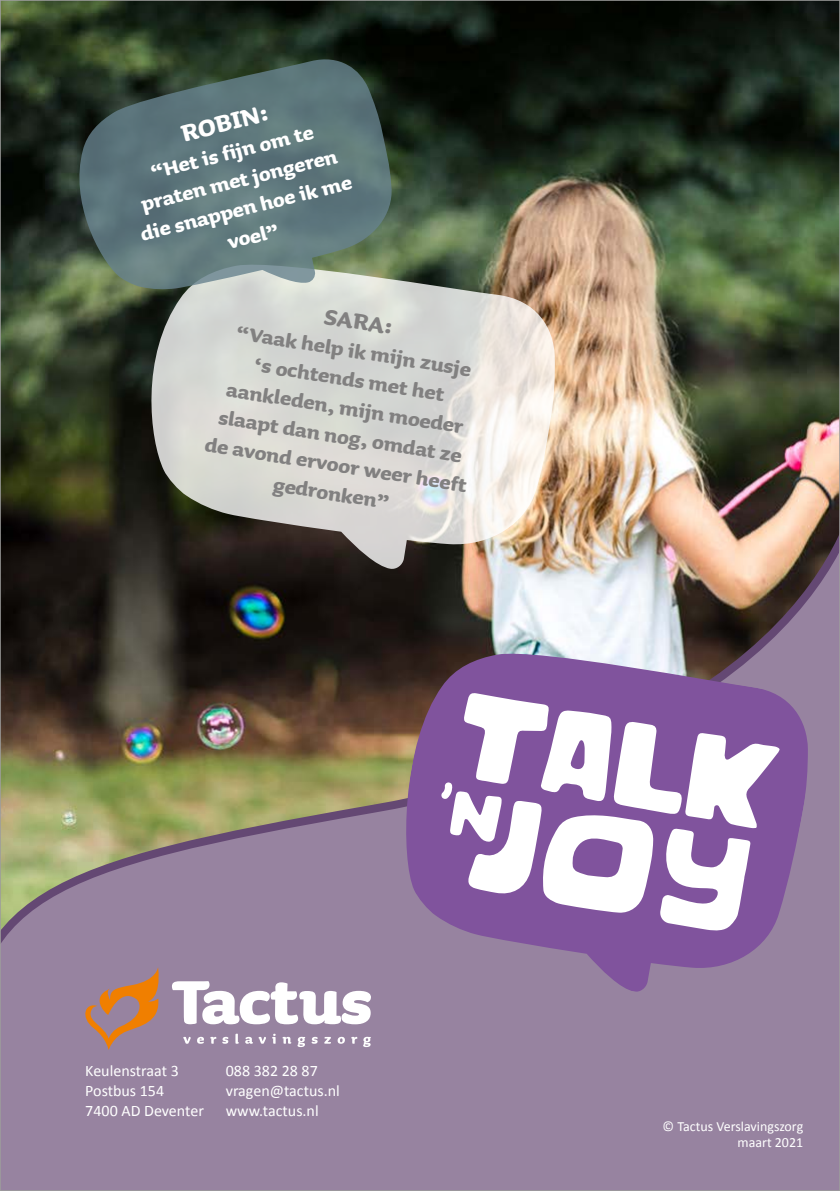
<style>
.page{position:relative;width:840px;height:1191px;background:#fff}
.page>*{position:absolute;margin:0;border:0;box-sizing:border-box;transform-origin:0 0}
.t1{font:700 30px "Sauna";color:#fff}
.t2{font:700 28px "Sauna";color:#818080}
.t3{font:700 24px/28.8px "Sauna";color:#818080;text-align:center}
.t4{font:700 24px/28.8px "Sauna";color:#fff;text-align:center}
.t5{font:16px/20px "Calibri";color:#fff}
.t6{font:14px/16px "Calibri";color:#fff;text-align:right}
</style>
<div class="page">
<img style="left:2px;top:2px;width:835px;height:469px">
<img style="left:2px;top:471px;width:835px;height:718px">
<svg style="left:172px;top:981px;width:199px;height:43px"></svg>
<svg style="left:183px;top:1036px;width:7px;height:7px"></svg>
<svg style="left:197px;top:1036px;width:7px;height:7px"></svg>
<svg style="left:210px;top:1036px;width:6px;height:7px"></svg>
<svg style="left:222px;top:1036px;width:6px;height:7px"></svg>
<svg style="left:235px;top:1033px;width:4px;height:10px"></svg>
<svg style="left:245px;top:1036px;width:21px;height:7px"></svg>
<svg style="left:272px;top:1033px;width:3px;height:10px"></svg>
<svg style="left:282px;top:1036px;width:9px;height:7px"></svg>
<svg style="left:297px;top:1036px;width:8px;height:11px"></svg>
<svg style="left:311px;top:1036px;width:6px;height:7px"></svg>
<svg style="left:324px;top:1037px;width:7px;height:6px"></svg>
<svg style="left:337px;top:1036px;width:8px;height:7px"></svg>
<svg style="left:351px;top:1036px;width:6px;height:7px"></svg>
<svg style="left:363px;top:1036px;width:7px;height:11px"></svg>
<svg style="left:85px;top:967px;width:76px;height:83px;background:#b08171"></svg>
<svg style="left:140px;top:259px;width:415px;height:311px;background:#bab8b1"></svg>
<svg style="left:400px;top:648px;width:407px;height:344px;background:#886b96"></svg>
<svg style="left:441px;top:692px;width:338px;height:239px"></svg>
<svg style="left:69px;top:54px;width:324px;height:236px;background:#5a706e"></svg>
<p class="t1" style="left:178px;top:118px;width:90px;rotate:-14deg">ROBIN:</p>
<p class="t4" style="left:123px;top:164px;width:218px;rotate:-14deg">“Het is fi jn om te praten met jongeren die snappen hoe ik me voel”</p>
<p class="t2" style="left:326px;top:301px;width:70px;rotate:9deg">SARA:</p>
<p class="t3" style="left:225px;top:316px;width:266px;rotate:9deg">“Vaak help ik mijn zusje<br>‘s ochtends met het aankleden, mijn moeder slaapt dan nog, omdat ze de avond ervoor weer heeft gedronken”</p>
<p class="t5" style="left:85px;top:1060px;width:120px">Keulenstraat 3<br>Postbus 154<br>7400 AD Deventer</p>
<p class="t5" style="left:226px;top:1060px;width:115px">088 382 28 87 vragen@tactus.nl www.tactus.nl</p>
<p class="t6" style="left:662px;top:1118px;width:142px">© Tactus Verslavingszorg maart 2021</p>
</div>
